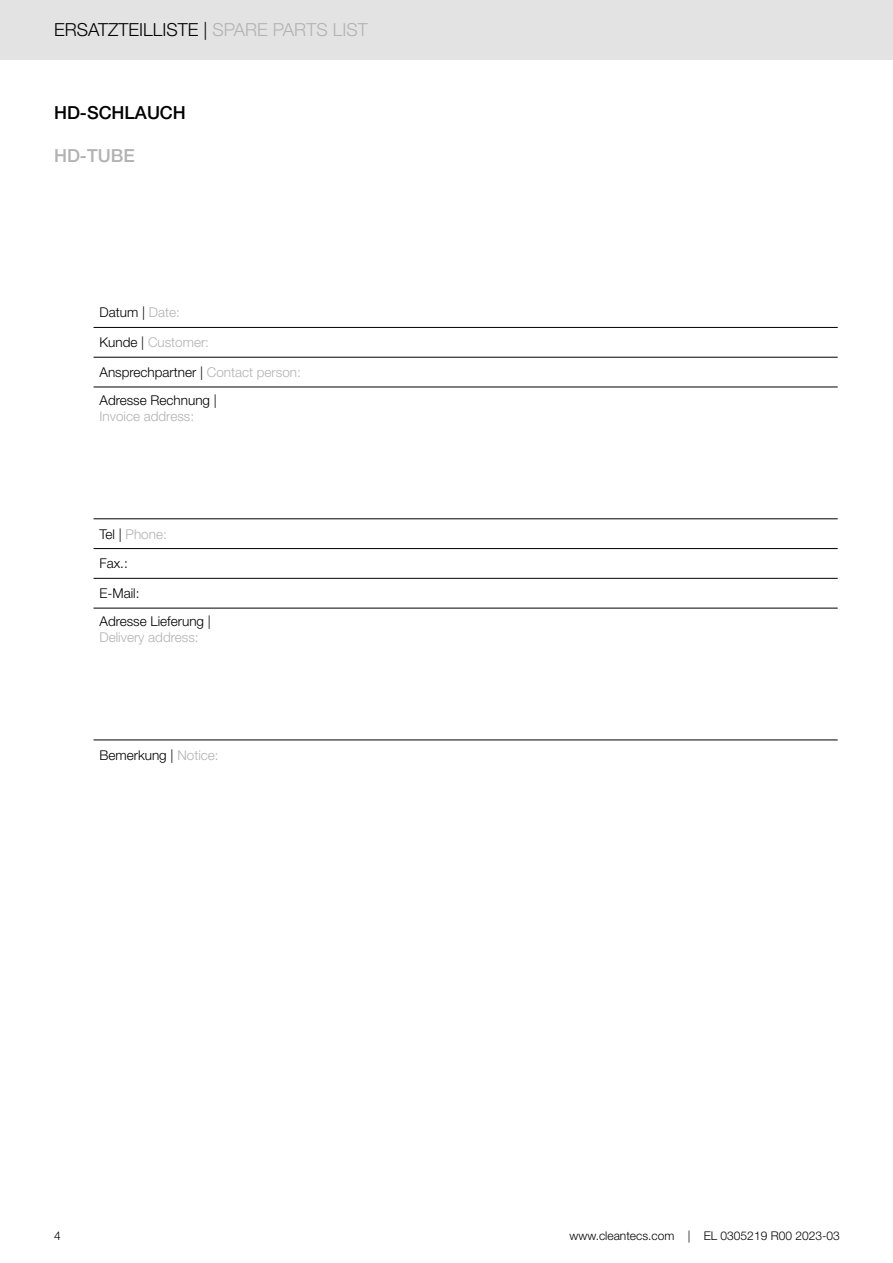
<style>
.page{position:relative;width:893px;height:1263px;background:#fff}
.page>*{position:absolute;margin:0;border:0;box-sizing:border-box;transform-origin:0 0}
.t1{font:300 18px "Helvetica Neue LT Pro";color:#000}
.t2{font:500 18px "Helvetica Neue LT Pro";color:#000}
.t3{font:500 18px "Helvetica Neue LT Pro";color:#b3b2b2}
.t4{font:300 13.5px/28px "Helvetica Neue LT Pro";color:#000}
.t5{font:300 13.5px "Helvetica Neue LT Pro";color:#b3b2b2}
.t6{font:300 12px "Helvetica Neue LT Pro";color:#000}
.s1{color:#b3b2b2}
.s2{color:#000}
</style>
<div class="page">
<div style="left:0;top:0;width:893px;height:60px;background:#e3e3e3"></div>
<hr style="left:94px;top:327px;width:744px;height:1px;background:#000">
<hr style="left:94px;top:357px;width:744px;height:1px;background:#000">
<hr style="left:94px;top:387px;width:744px;height:1px;background:#000">
<hr style="left:94px;top:518px;width:744px;height:1px;background:#000">
<hr style="left:94px;top:548px;width:744px;height:1px;background:#000">
<hr style="left:94px;top:578px;width:744px;height:1px;background:#000">
<hr style="left:94px;top:608px;width:744px;height:1px;background:#000">
<hr style="left:94px;top:740px;width:744px;height:1px;background:#000">
<h1 class="t1" style="left:54px;top:19px;width:315px">ERSATZTEILLISTE | <span class="s1">SPARE PARTS LIST</span></h1>
<h1 class="t2" style="left:54px;top:102px;width:133px">HD-SCHLAUCH</h1>
<h1 class="t3" style="left:54px;top:145px;width:82px">HD-TUBE</h1>
<p class="t4" style="left:100px;top:298px;width:82px">Datum | <span class="s1">Date:</span></p>
<p class="t5" style="left:100px;top:334px;width:111px"><span class="s2">Kunde |</span> Customer:</p>
<p class="t4" style="left:100px;top:358px;width:203px">Ansprechpartner | <span class="s1">Contact person:<br></span>Adresse Rechnung |</p>
<p class="t5" style="left:100px;top:408px;width:96px">Invoice address:</p>
<p class="t5" style="left:100px;top:525px;width:69px"><span class="s2">Tel |</span> Phone:</p>
<p class="t4" style="left:100px;top:549px;width:30px">Fax.:</p>
<p class="t4" style="left:100px;top:579px;width:113px">E-Mail:<br>Adresse Lieferung |</p>
<p class="t5" style="left:100px;top:629px;width:101px">Delivery address:</p>
<p class="t4" style="left:100px;top:740px;width:121px">Bemerkung | <span class="s1">Notice:</span></p>
<p class="t6" style="left:54px;top:1228px;width:8px">4</p>
<p class="t6" style="left:570px;top:1228px;width:272px">www.cleantecs.com | EL 0305219 R00 2023-03</p>
</div>
